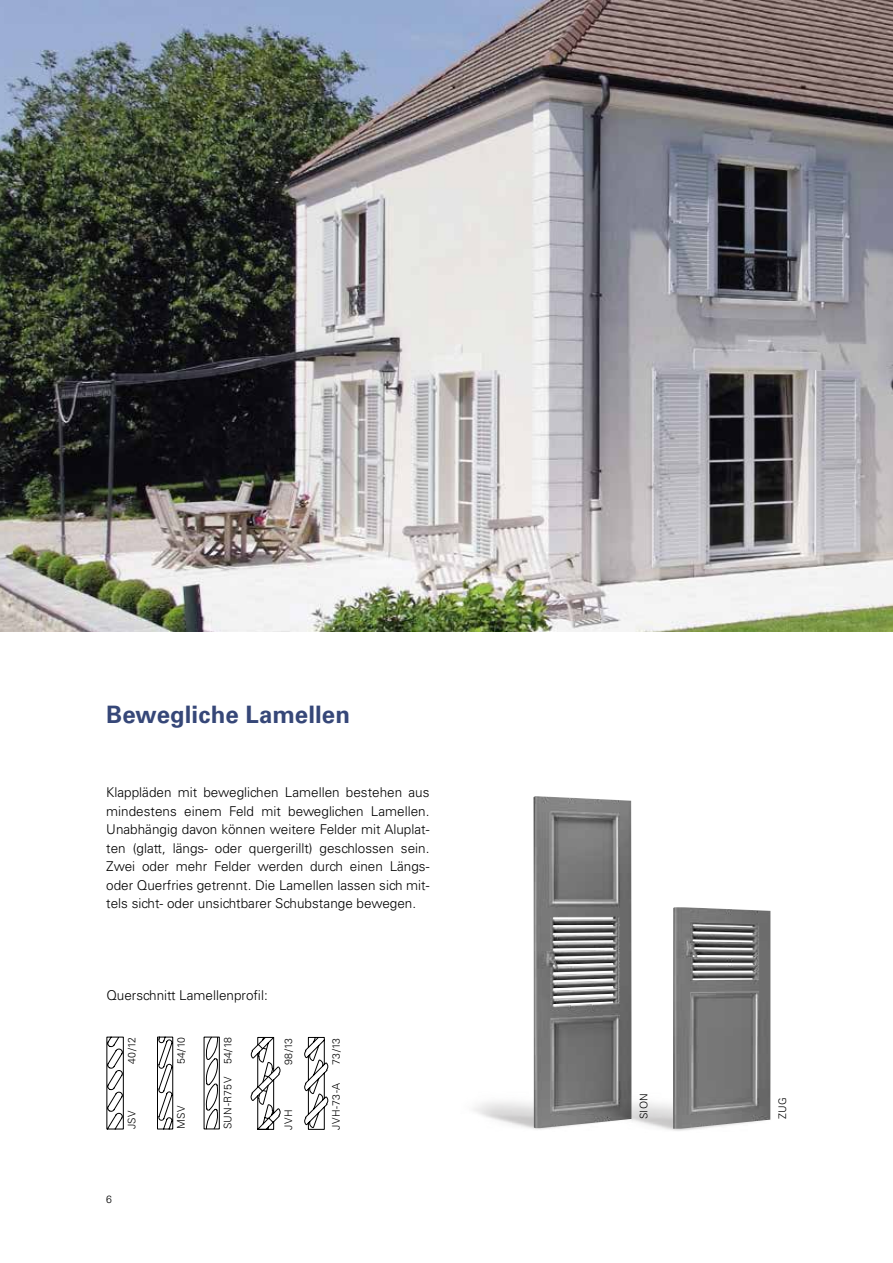
<style>
.page{position:relative;width:893px;height:1263px;background:#fff}
.page>*{position:absolute;margin:0;border:0;box-sizing:border-box;transform-origin:0 0}
.t1{font:700 24px "Univers LT Std";letter-spacing:.005em;color:#364778}
.t2{font:300 13.5px/18.5px "Univers LT Std";color:#000;text-align:justify}
.t3{font:300 10.5px "Univers LT Std";letter-spacing:.025em;color:#000}
</style>
<div class="page">
<img style="left:0;top:0;width:893px;height:631px">
<svg style="left:157px;top:1037px;width:16px;height:92px"></svg>
<svg style="left:107px;top:1037px;width:17px;height:92px"></svg>
<svg style="left:204px;top:1036px;width:16px;height:93px"></svg>
<svg style="left:251px;top:1037px;width:30px;height:93px"></svg>
<svg style="left:304px;top:1037px;width:24px;height:93px"></svg>
<img style="left:533px;top:796px;width:98px;height:332px">
<img style="left:577px;top:1074px;width:194px;height:57px">
<img style="left:673px;top:907px;width:97px;height:222px">
<h1 class="t1" style="left:106px;top:700px;width:245px">Bewegliche Lamellen</h1>
<p class="t2" style="left:106px;top:783px;width:325px">Klappläden mit beweglichen Lamellen bestehen aus mindestens einem Feld mit beweglichen Lamellen.<br>Unabhängig davon können weitere Felder mit Aluplat&shy;ten (glatt, längs- oder quergerillt) geschlossen sein.<br>Zwei oder mehr Felder werden durch einen Längs&shy;oder Querfries getrennt. Die Lamellen lassen sich mit&shy;tels sicht- oder unsichtbarer Schubstange bewegen.</p>
<p class="t2" style="left:106px;top:986px;width:163px">Querschnitt Lamellenprofil:</p>
<p class="t3" style="left:175px;top:1064px;width:29px;rotate:-90deg">54/10</p>
<p class="t3" style="left:125px;top:1064px;width:28px;rotate:-90deg">40/12</p>
<p class="t3" style="left:221px;top:1129px;width:94px;rotate:-90deg">SUN-R75V 54/18</p>
<p class="t3" style="left:175px;top:1129px;width:25px;rotate:-90deg">MSV</p>
<p class="t3" style="left:125px;top:1129px;width:20px;rotate:-90deg">JSV</p>
<p class="t3" style="left:282px;top:1065px;width:29px;rotate:-90deg">98/13</p>
<p class="t3" style="left:282px;top:1129px;width:22px;rotate:-90deg">JVH</p>
<p class="t3" style="left:106px;top:1193px;width:7px">6</p>
<p class="t3" style="left:330px;top:1065px;width:28px;rotate:-90deg">73/13</p>
<p class="t3" style="left:330px;top:1129px;width:48px;rotate:-90deg">JVH-73-A</p>
<p class="t3" style="left:637px;top:1119px;width:27px;rotate:-90deg">SION</p>
<p class="t3" style="left:776px;top:1119px;width:23px;rotate:-90deg">ZUG</p>
</div>
